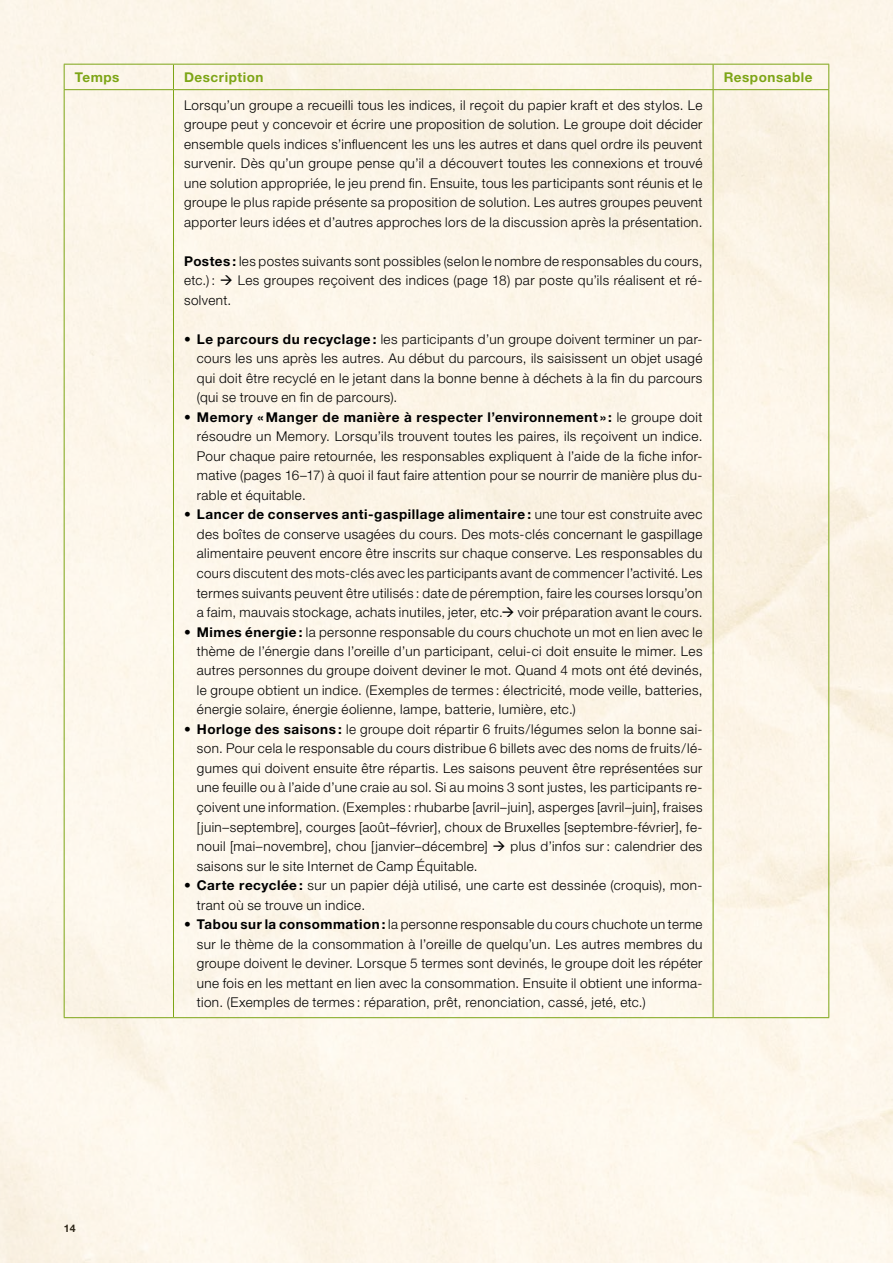
<style>
.page{position:relative;width:893px;height:1263px;background:#fff}
.page>*{position:absolute;margin:0;border:0;box-sizing:border-box;transform-origin:0 0}
.t1{font:300 13.5px/19.5px "Helvetica Neue LT Std";letter-spacing:.03em;color:#000;text-align:justify}
.t2{font:700 13.5px "Helvetica Neue LT Std";letter-spacing:.04em;color:#7da516}
.t3{font:700 10.5px "Helvetica Neue LT Std";color:#000}
.s1{font-weight:700}
</style>
<div class="page">
<hr style="left:64px;top:90px;width:1px;height:927px;background:#7da516">
<hr style="left:173px;top:90px;width:1px;height:927px;background:#7da516">
<hr style="left:713px;top:90px;width:1px;height:927px;background:#7da516">
<hr style="left:828px;top:90px;width:1px;height:927px;background:#7da516">
<hr style="left:64px;top:1017px;width:109px;height:1px;background:#7da516">
<hr style="left:173px;top:1017px;width:540px;height:1px;background:#7da516">
<hr style="left:713px;top:1017px;width:116px;height:1px;background:#7da516">
<hr style="left:64px;top:64px;width:109px;height:1px;background:#7da516">
<svg style="left:64px;top:65px;width:1px;height:24px"></svg>
<hr style="left:173px;top:64px;width:540px;height:1px;background:#7da516">
<svg style="left:173px;top:65px;width:1px;height:24px"></svg>
<hr style="left:713px;top:64px;width:116px;height:1px;background:#7da516">
<svg style="left:713px;top:65px;width:1px;height:24px"></svg>
<svg style="left:828px;top:65px;width:1px;height:24px"></svg>
<hr style="left:64px;top:89px;width:109px;height:1px;background:#7da516">
<hr style="left:173px;top:89px;width:540px;height:1px;background:#7da516">
<hr style="left:713px;top:89px;width:116px;height:1px;background:#7da516">
<p class="t2" style="left:75px;top:69px;width:46px">Temps</p>
<p class="t2" style="left:184px;top:69px;width:81px">Description</p>
<p class="t2" style="left:724px;top:69px;width:90px">Responsable</p>
<p class="t1" style="left:184px;top:95px;width:520px">Lorsqu’un groupe a recueilli tous les indices, il reçoit du papier kraft et des stylos. Le groupe peut y concevoir et écrire une proposition de solution. Le groupe doit décider ensemble quels indices s’influencent les uns les autres et dans quel ordre ils peuvent survenir. Dès qu’un groupe pense qu’il a découvert toutes les connexions et trouvé une solution appropriée, le jeu prend fin. Ensuite, tous les participants sont réunis et le groupe le plus rapide présente sa proposition de solution. Les autres groupes peuvent apporter leurs idées et d’autres approches lors de la discussion après la présentation.</p>
<p class="t1" style="left:184px;top:251px;width:520px"><span class="s1">Postes :</span> les postes suivants sont possibles (selon le nombre de responsables du cours, etc.) : → Les groupes reçoivent des indices (page 18) par poste qu’ils réalisent et ré&shy;solvent.</p>
<p class="t1" style="left:197px;top:329px;width:507px;text-indent:-13px">• <span class="s1">Le parcours du recyclage :</span> les participants d’un groupe doivent terminer un par&shy;cours les uns après les autres. Au début du parcours, ils saisissent un objet usagé qui doit être recyclé en le jetant dans la bonne benne à déchets à la fin du parcours (qui se trouve en fin de parcours).</p>
<p class="t1" style="left:197px;top:407px;width:507px;text-indent:-13px">• <span class="s1">Memory « Manger de manière à respecter l’environnement » :</span> le groupe doit résoudre un Memory. Lorsqu’ils trouvent toutes les paires, ils reçoivent un indice.<br>Pour chaque paire retournée, les responsables expliquent à l’aide de la fiche infor&shy;mative (pages 16–17) à quoi il faut faire attention pour se nourrir de manière plus du&shy;rable et équitable.</p>
<p class="t1" style="left:197px;top:505px;width:507px;text-indent:-13px">• <span class="s1">Lancer de conserves anti-gaspillage alimentaire :</span> une tour est construite avec des boîtes de conserve usagées du cours. Des mots-clés concernant le gaspillage alimentaire peuvent encore être inscrits sur chaque conserve. Les responsables du cours discutent des mots-clés avec les participants avant de commencer l’activité. Les termes suivants peuvent être utilisés : date de péremption, faire les courses lorsqu’on a faim, mauvais stockage, achats inutiles, jeter, etc.→ voir préparation avant le cours.</p>
<p class="t1" style="left:197px;top:622px;width:507px;text-indent:-13px">• <span class="s1">Mimes énergie :</span> la personne responsable du cours chuchote un mot en lien avec le thème de l’énergie dans l’oreille d’un participant, celui-ci doit ensuite le mimer. Les autres personnes du groupe doivent deviner le mot. Quand 4 mots ont été devinés, le groupe obtient un indice. (Exemples de termes : électricité, mode veille, batteries, énergie solaire, énergie éolienne, lampe, batterie, lumière, etc.)</p>
<p class="t1" style="left:197px;top:719px;width:507px;text-indent:-13px">• <span class="s1">Horloge des saisons :</span> le groupe doit répartir 6 fruits/légumes selon la bonne sai&shy;son. Pour cela le responsable du cours distribue 6 billets avec des noms de fruits/lé&shy;gumes qui doivent ensuite être répartis. Les saisons peuvent être représentées sur une feuille ou à l’aide d’une craie au sol. Si au moins 3 sont justes, les participants re&shy;çoivent une information. (Exemples : rhubarbe [avril–juin], asperges [avril–juin], fraises [juin–septembre], courges [août–février], choux de Bruxelles [septembre-février], fe&shy;nouil [mai–novembre], chou [janvier–décembre] → plus d’infos sur : calendrier des saisons sur le site Internet de Camp Équitable.</p>
<p class="t1" style="left:197px;top:875px;width:507px;text-indent:-13px">• <span class="s1">Carte recyclée :</span> sur un papier déjà utilisé, une carte est dessinée (croquis), mon&shy;trant où se trouve un indice.</p>
<p class="t1" style="left:197px;top:914px;width:507px;text-indent:-13px">• <span class="s1">Tabou sur la consommation :</span> la personne responsable du cours chuchote un terme sur le thème de la consommation à l’oreille de quelqu’un. Les autres membres du groupe doivent le deviner. Lorsque 5 termes sont devinés, le groupe doit les répéter une fois en les mettant en lien avec la consommation. Ensuite il obtient une informa&shy;tion. (Exemples de termes : réparation, prêt, renonciation, cassé, jeté, etc.)</p>
<p class="t3" style="left:64px;top:1222px;width:13px">14</p>
</div>
